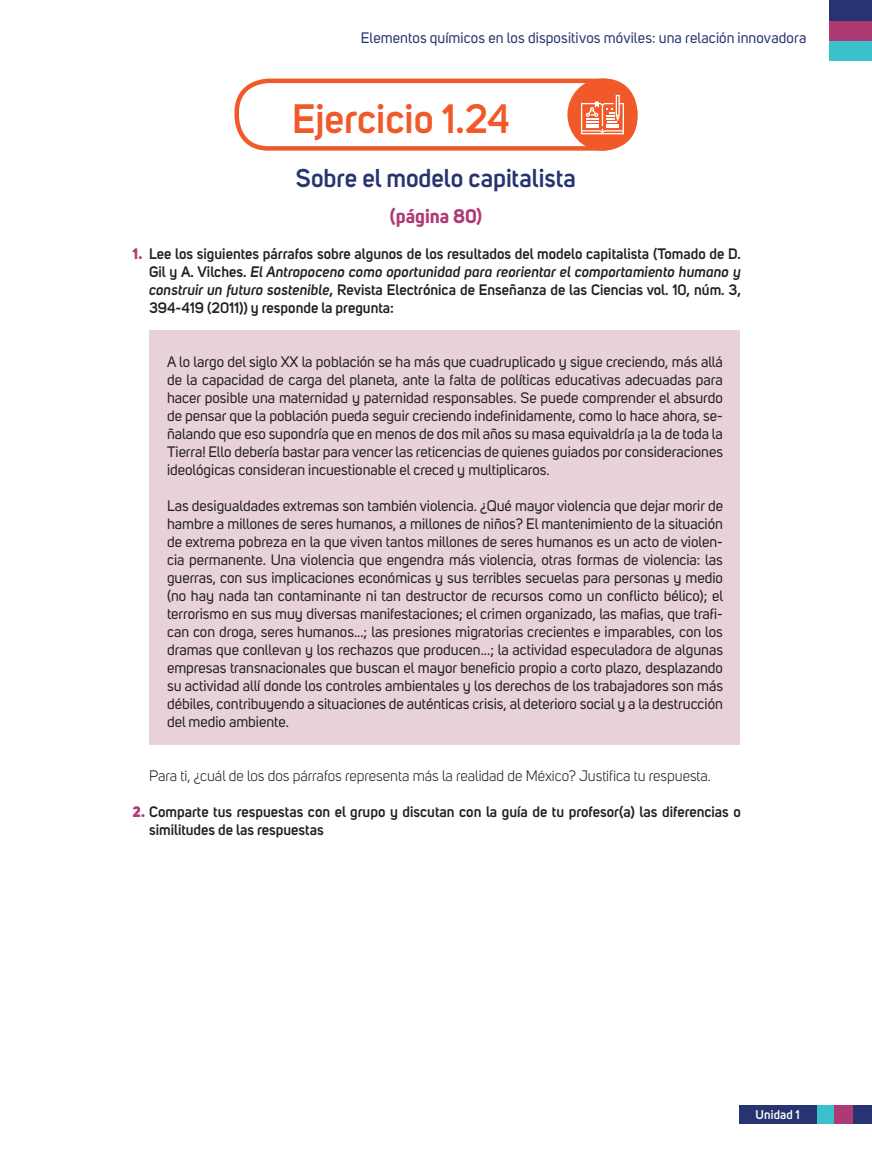
<style>
.page{position:relative;width:872px;height:1149px;background:#fff}
.page>*{position:absolute;margin:0;border:0;box-sizing:border-box;transform-origin:0 0}
.T1_Ejercicio{font:600 40.5px "Uni Sans";color:#f15929}
.T2{font:600 25.5px "Uni Sans";letter-spacing:-.005em;color:#273471}
.T3{font:700 19.5px "Uni Sans";color:#af3a73}
.Txt_Lectura{font:15px/18px "Uni Sans";color:#231f20;text-align:justify}
.Instrucción_Activida{font:600 15px/18px "Uni Sans";color:#231f20;text-align:justify}
.t1{font:15px "Uni Sans";color:#231f20}
.t2{font:15px "Uni Sans";letter-spacing:.01em;color:#273471}
.t3{font:600 12.6px "Uni Sans";letter-spacing:.01em;color:#fff}
.s1{font-weight:800;color:#af3a73}
.s2{font-style:italic}
</style>
<div class="page">
<div style="left:829px;top:21px;width:43px;height:40px;background:#3bc1cc"></div>
<div style="left:816px;top:1105px;width:37px;height:18px;background:#3bc1cc"></div>
<div style="left:829px;top:2px;width:43px;height:39px;background:#af3a73"></div>
<div style="left:834px;top:1105px;width:37px;height:18px;background:#af3a73"></div>
<div style="left:829px;top:0;width:43px;height:21px;background:#273471"></div>
<div style="left:853px;top:1105px;width:19px;height:18px;background:#273471"></div>
<div style="left:739px;top:1105px;width:77px;height:18px;background:#273471"></div>
<div style="left:150px;top:331px;width:590px;height:414px;background:#e9d1d9"></div>
<div style="left:234px;top:79px;width:403px;height:72px;border:4px solid #f15929;border-radius:32px"></div>
<div style="left:567px;top:79px;width:70px;height:72px;background:#f15929;border-radius:50%"></div>
<svg style="left:581px;top:95px;width:43px;height:39px"></svg>
<p class="t2" style="left:361px;top:29px;width:447px">Elementos químicos en los dispositivos móviles: una relación innovadora</p>
<p class="T1_Ejercicio" style="left:292px;top:94px;width:219px">Ejercicio 1.24</p>
<p class="T2" style="left:296px;top:163px;width:282px">Sobre el modelo capitalista</p>
<p class="T3" style="left:390px;top:204px;width:94px">(página 80)</p>
<p class="Instrucción_Activida" style="left:149px;top:244px;width:593px;text-indent:-16px"><span class="s1">1.</span> Lee los siguientes párrafos sobre algunos de los resultados del modelo capitalista (Tomado de D.<br>Gil y A. Vilches. <span class="s2">El Antropoceno como oportunidad para reorientar el comportamiento humano y construir un futuro sostenible</span>, Revista Electrónica de Enseñanza de las Ciencias vol. 10, núm. 3, 394-419 (2011)) y responde la pregunta:</p>
<p class="Txt_Lectura" style="left:167px;top:352px;width:557px">A lo largo del siglo XX la población se ha más que cuadruplicado y sigue creciendo, más allá de la capacidad de carga del planeta, ante la falta de políticas educativas adecuadas para hacer posible una maternidad y paternidad responsables. Se puede comprender el absurdo de pensar que la población pueda seguir creciendo indefinidamente, como lo hace ahora, se&shy;ñalando que eso supondría que en menos de dos mil años su masa equivaldría ¡a la de toda la Tierra! Ello debería bastar para vencer las reticencias de quienes guiados por consideraciones ideológicas consideran incuestionable el creced y multiplicaros.</p>
<p class="Txt_Lectura" style="left:167px;top:496px;width:557px">Las desigualdades extremas son también violencia. ¿Qué mayor violencia que dejar morir de hambre a millones de seres humanos, a millones de niños? El mantenimiento de la situación de extrema pobreza en la que viven tantos millones de seres humanos es un acto de violen&shy;cia permanente. Una violencia que engendra más violencia, otras formas de violencia: las guerras, con sus implicaciones económicas y sus terribles secuelas para personas y medio (no hay nada tan contaminante ni tan destructor de recursos como un conflicto bélico); el terrorismo en sus muy diversas manifestaciones; el crimen organizado, las mafias, que trafi&shy;can con droga, seres humanos...; las presiones migratorias crecientes e imparables, con los dramas que conllevan y los rechazos que producen...; la actividad especuladora de algunas empresas transnacionales que buscan el mayor beneficio propio a corto plazo, desplazando su actividad allí donde los controles ambientales y los derechos de los trabajadores son más débiles, contribuyendo a situaciones de auténticas crisis, al deterioro social y a la destrucción del medio ambiente.</p>
<p class="t1" style="left:149px;top:767px;width:563px">Para ti, ¿cuál de los dos párrafos representa más la realidad de México? Justifica tu respuesta.</p>
<p class="Instrucción_Activida" style="left:149px;top:802px;width:593px;text-indent:-16px"><span class="s1">2.</span> Comparte tus respuestas con el grupo y discutan con la guía de tu profesor(a) las diferencias o similitudes de las respuestas</p>
<p class="t3" style="left:755px;top:1106px;width:46px">Unidad 1</p>
</div>
